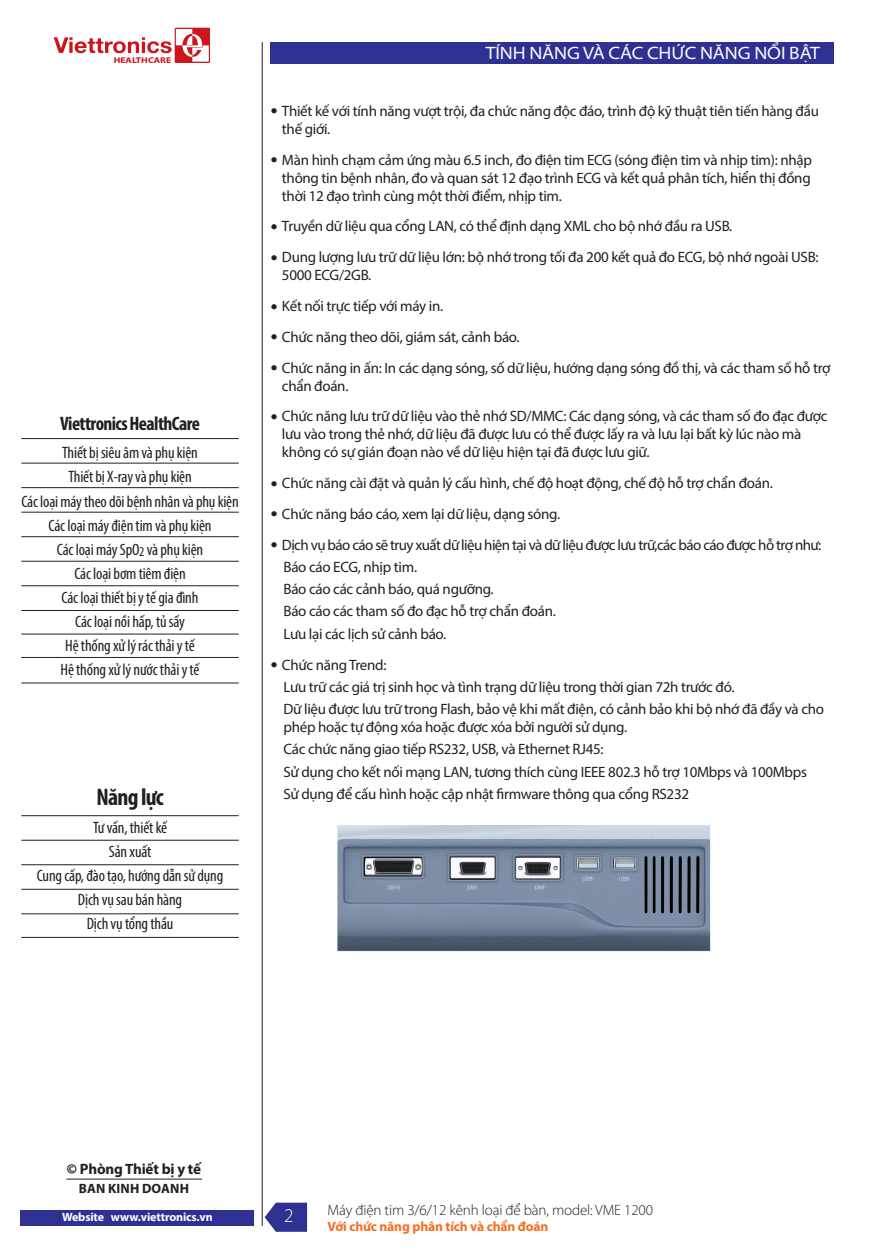
<style>
.page{position:relative;width:885px;height:1255px;background:#fff}
.page>*{position:absolute;margin:0;border:0;box-sizing:border-box;transform-origin:0 0}
.t1{font:700 condensed 24px "Myriad Pro";letter-spacing:-.03em;color:#231f20}
.t2{font:700 condensed 19.5px "Myriad Pro";letter-spacing:-.03em;color:#231f20}
.Noi_dung{font:300 19.5px "Myriad Pro";color:#fff}
.gioi_thieu{font:semi-expanded 18px "Myriad Pro";letter-spacing:-.005em;color:#fff}
.t3{font:condensed 16.5px/24px "Myriad Pro";letter-spacing:-.01em;color:#231f20;text-align:center}
.khoi{font:15px/18px "Myriad Pro";letter-spacing:-.02em;color:#231f20}
.khoi-2{font:15px "Myriad Pro";letter-spacing:-.04em;color:#231f20}
.t4{font:300 15px "Myriad Pro";letter-spacing:-.01em;color:#231f20}
.t5{font:700 15px "Myriad Pro";letter-spacing:-.01em;color:#231f20}
.t6{font:700 13.5px "Myriad Pro";letter-spacing:-.01em;color:#f36e21}
.t7{font:700 13.5px "Myriad Pro";letter-spacing:.01em;color:#231f20}
.t8{font:700 12px "Myriad Pro";letter-spacing:-.01em;color:#fff}
.t9{font:700 8.4px "Myriad Pro";color:#cd151d;scale:1.16 1}
.s1{font-weight:900}
</style>
<div class="page">
<div style="left:271px;top:42px;width:562px;height:21px;background:#2e3092"></div>
<div style="left:21px;top:1209px;width:233px;height:16px;background:#2e3092"></div>
<hr style="left:66px;top:1178px;width:136px;height:1px;background:#231f20">
<div style="left:175px;top:28px;width:35px;height:35px;background:#cd151d"></div>
<svg style="left:54px;top:29px;width:155px;height:33px"></svg>
<svg style="left:264px;top:1202px;width:43px;height:29px"></svg>
<hr style="left:21px;top:438px;width:218px;height:1px;background:#231f20">
<hr style="left:21px;top:463px;width:218px;height:1px;background:#231f20">
<hr style="left:21px;top:487px;width:218px;height:1px;background:#231f20">
<hr style="left:21px;top:512px;width:218px;height:1px;background:#231f20">
<hr style="left:21px;top:536px;width:218px;height:1px;background:#231f20">
<hr style="left:21px;top:561px;width:218px;height:1px;background:#231f20">
<hr style="left:21px;top:585px;width:218px;height:1px;background:#231f20">
<hr style="left:21px;top:815px;width:218px;height:1px;background:#231f20">
<hr style="left:21px;top:840px;width:218px;height:1px;background:#231f20">
<hr style="left:21px;top:864px;width:218px;height:1px;background:#231f20">
<hr style="left:21px;top:889px;width:218px;height:1px;background:#231f20">
<hr style="left:21px;top:913px;width:218px;height:1px;background:#231f20">
<hr style="left:21px;top:610px;width:218px;height:1px;background:#231f20">
<hr style="left:21px;top:633px;width:218px;height:1px;background:#231f20">
<hr style="left:21px;top:657px;width:218px;height:1px;background:#231f20">
<hr style="left:21px;top:682px;width:218px;height:1px;background:#231f20">
<hr style="left:21px;top:937px;width:218px;height:1px;background:#231f20">
<img style="left:337px;top:825px;width:374px;height:127px">
<hr style="left:262px;top:42px;width:1px;height:1183px;background:#231f20">
<p class="t9" style="left:114px;top:54px;width:51px">HEALTHCARE</p>
<h2 class="t2" style="left:60px;top:411px;width:141px">Viettronics HealthCare</h2>
<p class="t3" style="left:21px;top:440px;width:219px">Thiết bị siêu âm và phụ kiện<br>Thiết bị X-ray và phụ kiện<br>Các loại máy theo dõi bệnh nhân và phụ kiện<br>Các loại máy điện tim và phụ kiện<br>Các loại máy SpO<sub>2</sub> và phụ kiện<br>Các loại bơm tiêm điện<br>Các loại thiết bị y tế gia đình<br>Các loại nồi hấp, tủ sấy<br>Hệ thống xử lý rác thải y tế<br>Hệ thống xử lý nước thải y tế</p>
<h1 class="t1" style="left:96px;top:781px;width:69px">Năng lực</h1>
<p class="t3" style="left:37px;top:815px;width:188px">Tư vấn, thiết kế<br>Sản xuất<br>Cung cấp, đào tạo, hướng dẫn sử dụng<br>Dịch vụ sau bán hàng<br>Dịch vụ tổng thầu</p>
<p class="gioi_thieu" style="left:485px;top:41px;width:336px">TÍNH NĂNG VÀ CÁC CHỨC NĂNG NỔI BẬT</p>
<p class="khoi" style="left:282px;top:102px;width:538px;text-indent:-11px">● Thiết kế với tính năng vượt trội, đa chức năng độc đáo, trình độ kỹ thuật tiên tiến hàng đầu thế giới.</p>
<p class="khoi" style="left:282px;top:150px;width:531px;text-align:justify;text-indent:-11px">● Màn hình chạm cảm ứng màu 6.5 inch, đo điện tim ECG (sóng điện tim và nhịp tim): nhập thông tin bệnh nhân, đo và quan sát 12 đạo trình ECG và kết quả phân tích, hiển thị đồng thời 12 đạo trình cùng một thời điểm, nhị p tim.</p>
<p class="khoi" style="left:271px;top:217px;width:463px">● Truyền dữ liệu qua cổng LAN, có thể định dạng XML cho bộ nhớ đầu ra USB.</p>
<p class="khoi" style="left:282px;top:248px;width:538px;text-indent:-11px">● Dung lượng lưu trữ dữ liệu lớn: bộ nhớ trong tối đa 200 kết quả đo ECG, bộ nhớ ngoài USB:<br>5000 ECG/2GB.</p>
<p class="khoi" style="left:271px;top:297px;width:174px">● Kết nối trực tiếp với máy in.</p>
<p class="khoi" style="left:271px;top:327px;width:250px">● Chức năng theo dõi, giám sát, cảnh báo.</p>
<p class="khoi" style="left:282px;top:358px;width:550px;text-indent:-11px">● Chức năng in ấn: In các dạng sóng, số dữ liệu, hướng dạng sóng đồ thị, và các tham số hỗ trợ chẩn đoán.</p>
<p class="khoi" style="left:282px;top:407px;width:547px;text-indent:-11px">● Chức năng lưu trữ dữ liệu vào thẻ nhớ SD/MMC: Các dạng sóng, và các tham số đo đạc được lưu vào trong thẻ nhớ, dữ liệu đã được lưu có thể được lấy ra và lưu lại bất kỳ lúc nào mà không có sự gián đoạn nào về dữ liệu hiện tại đã được lưu giữ.</p>
<p class="khoi" style="left:271px;top:474px;width:503px">● Chức năng cài đặt và quản lý cấu hình, chế độ hoạt động, chế độ hỗ trợ chẩn đoán.</p>
<p class="khoi" style="left:271px;top:504px;width:291px">● Chức năng báo cáo, xem lại dữ liệu, dạng sóng.</p>
<p class="khoi-2" style="left:271px;top:535px;width:552px">● Dịch vụ báo cáo sẽ truy xuất dữ liệu hiện tại và dữ liệu được lưu trữ,các báo cáo được hỗ trợ như:</p>
<p class="khoi" style="left:283px;top:557px;width:135px">Báo cáo ECG, nhịp tim.</p>
<p class="khoi" style="left:283px;top:580px;width:212px">Báo cáo các cảnh báo, quá ngưỡng.</p>
<p class="khoi" style="left:283px;top:602px;width:274px">Báo cáo các tham số đo đạc hỗ trợ chẩn đoán.</p>
<p class="khoi" style="left:283px;top:624px;width:164px">Lưu lại các lịch sử cả nh báo.</p>
<p class="khoi" style="left:271px;top:655px;width:117px">● Chức năng Trend:</p>
<p class="khoi" style="left:283px;top:677px;width:452px">Lưu trữ các giá trị sinh học và tình trạng dữ liệu trong thời gian 72h trước đó.</p>
<p class="khoi" style="left:283px;top:699px;width:542px">Dữ liệu được lưu trữ trong Flash, bảo vệ khi mất điện, có cảnh bảo khi bộ nhớ đã đầy và cho phép hoặc tự động xóa hoặc được xóa bởi người sử dụng.</p>
<p class="khoi" style="left:283px;top:740px;width:321px">Các chức năng giao tiếp RS232, USB, và Ethernet RJ45:</p>
<p class="khoi" style="left:283px;top:762px;width:525px">Sử dụng cho kết nối mạng LAN, tương thích cùng IEEE 802.3 hỗ trợ 10Mbps và 100Mbps</p>
<p class="khoi" style="left:283px;top:784px;width:407px">Sử dụng để cấu hình hoặc cập nhật firmware thông qua cổng RS232</p>
<p class="t5" style="left:67px;top:1158px;width:136px"><span class="s1">©</span> Phòng Thiết bị y tế</p>
<p class="t7" style="left:79px;top:1179px;width:112px">BAN KINH DOANH</p>
<p class="t8" style="left:62px;top:1209px;width:152px">Website www.viettronics.vn</p>
<p class="Noi_dung" style="left:284px;top:1203px;width:11px">2</p>
<p class="t4" style="left:327px;top:1200px;width:327px">Máy điện tim 3/6/12 kênh loại để bàn, model: VME 1200</p>
<p class="t6" style="left:327px;top:1217px;width:222px">Với chức năng phân tích và chẩn đoán</p>
</div>
